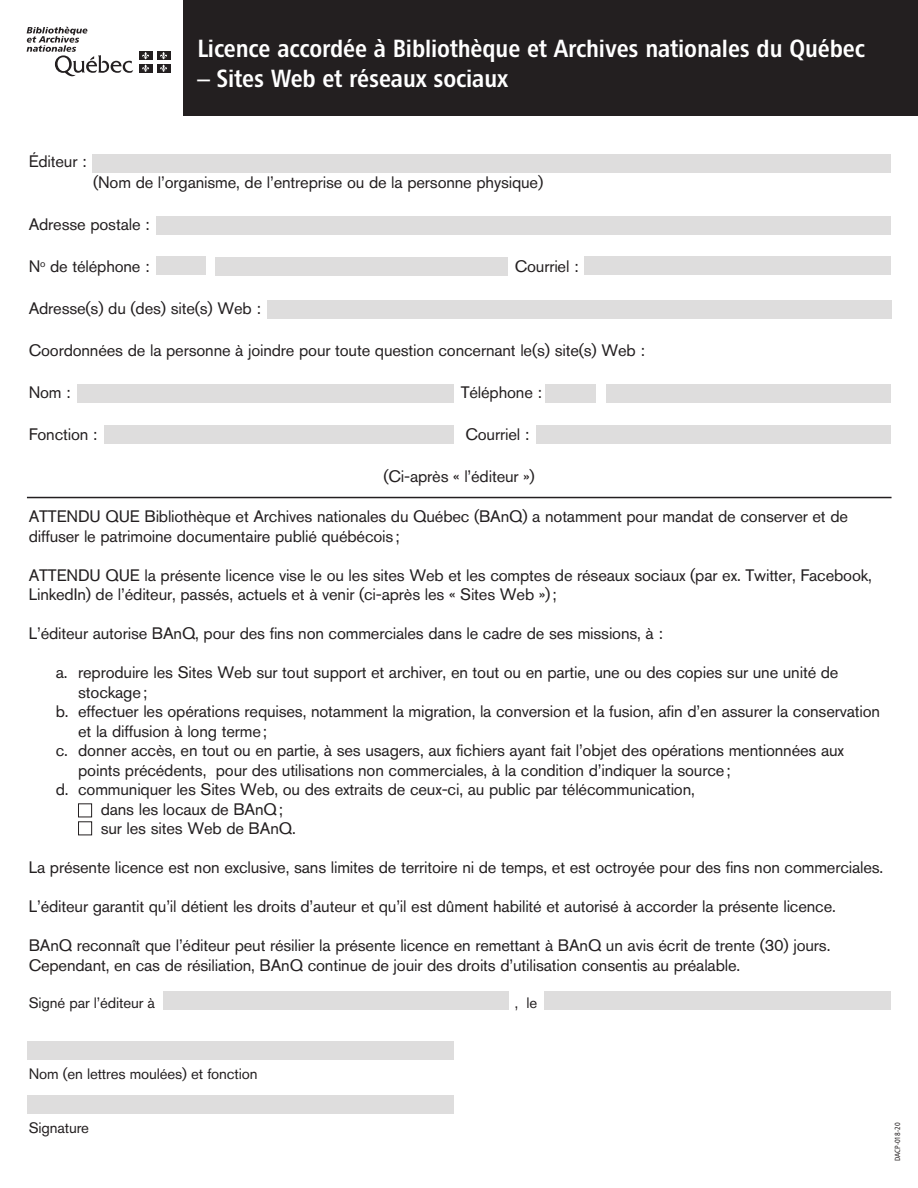
<style>
.page{position:relative;width:918px;height:1188px;background:#fff}
.page>*{position:absolute;margin:0;border:0;box-sizing:border-box;transform-origin:0 0}
.t1{font:24.9px "Chaloult Cond Demi Gras";letter-spacing:-.005em;color:#fff}
.t2{font:16.5px/19.5px "Akzidenz Grotesk Pro";letter-spacing:-.01em;color:#231f20}
.t3{font:15px "Akzidenz Grotesk Pro";letter-spacing:-.01em;color:#231f20}
.t4{font:7.5px "Chaloult Cond";color:#231f20}
</style>
<div class="page">
<div style="left:183px;top:0;width:735px;height:116px;background:#231f20"></div>
<div style="left:93px;top:154px;width:798px;height:19px;background:#dedddd"></div>
<div style="left:156px;top:216px;width:735px;height:19px;background:#dedddd"></div>
<div style="left:216px;top:257px;width:292px;height:19px;background:#dedddd"></div>
<div style="left:267px;top:300px;width:624px;height:19px;background:#dedddd"></div>
<div style="left:77px;top:384px;width:376px;height:19px;background:#dedddd"></div>
<div style="left:585px;top:256px;width:306px;height:19px;background:#dedddd"></div>
<hr style="left:27px;top:497px;width:865px;height:1px;background:#231f20">
<div style="left:606px;top:384px;width:285px;height:19px;background:#dedddd"></div>
<div style="left:104px;top:425px;width:349px;height:19px;background:#dedddd"></div>
<div style="left:536px;top:425px;width:355px;height:19px;background:#dedddd"></div>
<div style="left:78px;top:804px;width:14px;height:13px;border:1px solid #231f20"></div>
<div style="left:78px;top:822px;width:14px;height:13px;border:1px solid #231f20"></div>
<div style="left:163px;top:991px;width:346px;height:19px;background:#dedddd"></div>
<div style="left:545px;top:991px;width:346px;height:19px;background:#dedddd"></div>
<div style="left:27px;top:1041px;width:427px;height:19px;background:#dedddd"></div>
<div style="left:27px;top:1095px;width:426px;height:19px;background:#dedddd"></div>
<div style="left:156px;top:256px;width:50px;height:19px;background:#dedddd"></div>
<div style="left:545px;top:384px;width:50px;height:19px;background:#dedddd"></div>
<svg style="left:27px;top:27px;width:106px;height:49px"></svg>
<div style="left:139px;top:51px;width:14px;height:9px;background:#231f20"></div>
<div style="left:157px;top:51px;width:14px;height:9px;background:#231f20"></div>
<div style="left:139px;top:64px;width:14px;height:8px;background:#231f20"></div>
<svg style="left:142px;top:52px;width:7px;height:20px"></svg>
<div style="left:157px;top:64px;width:14px;height:8px;background:#231f20"></div>
<svg style="left:160px;top:52px;width:7px;height:20px"></svg>
<p class="t1" style="left:197px;top:40px;width:669px">Licence accordée à Bibliothèque et Archives nationales du Québec</p>
<p class="t1" style="left:197px;top:70px;width:312px">– Sites Web et réseaux sociaux</p>
<p class="t2" style="left:29px;top:153px;width:59px">Éditeur :</p>
<p class="t2" style="left:93px;top:174px;width:452px">(Nom de l’organisme, de l’entreprise ou de la personne physique)</p>
<p class="t2" style="left:29px;top:216px;width:122px">Adresse postale :</p>
<p class="t2" style="left:29px;top:258px;width:122px">N<sup>o</sup> de téléphone :</p>
<p class="t2" style="left:515px;top:258px;width:65px">Courriel :</p>
<p class="t2" style="left:29px;top:300px;width:234px">Adresse(s) du (des) site(s) Web :</p>
<p class="t2" style="left:29px;top:342px;width:618px">Coordonnées de la personne à joindre pour toute question concernant le(s) site(s) Web :</p>
<p class="t2" style="left:29px;top:384px;width:44px">Nom :</p>
<p class="t2" style="left:461px;top:384px;width:83px">Téléphone :</p>
<p class="t2" style="left:29px;top:426px;width:70px">Fonction :</p>
<p class="t2" style="left:465px;top:426px;width:65px">Courriel :</p>
<p class="t2" style="left:383px;top:468px;width:153px">(Ci-après « l’éditeur »)</p>
<p class="t2" style="left:29px;top:508px;width:821px">ATTENDU QUE Bibliothèque et Archives nationales du Québec (BAnQ) a notamment pour mandat de conserver et de diffuser le patrimoine documentaire publié québécois ;</p>
<p class="t2" style="left:29px;top:567px;width:845px">ATTENDU QUE la présente licence vise le ou les sites Web et les comptes de réseaux sociaux (par ex. Twitter, Facebook,<br>LinkedIn) de l’éditeur, passés, actuels et à venir (ci-après les « Sites Web ») ;</p>
<p class="t2" style="left:29px;top:625px;width:636px">L’éditeur autorise BAnQ, pour des fins non commerciales dans le cadre de ses missions, à :</p>
<p class="t2" style="left:78px;top:664px;width:762px;text-indent:-23px">a. reproduire les Sites Web sur tout support et archiver, en tout ou en partie, une ou des copies sur une unité de stockage ;</p>
<p class="t2" style="left:78px;top:703px;width:804px;text-indent:-23px">b. effectuer les opérations requises, notamment la migration, la conversion et la fusion, afin d’en assurer la conservation et la diffusion à long terme ;</p>
<p class="t2" style="left:78px;top:742px;width:767px;text-indent:-23px">c. donner accès, en tout ou en partie, à ses usagers, aux fichiers ayant fait l’objet des opérations mentionnées aux points précédents, pour des utilisations non commerciales, à la condition d’indiquer la source ;</p>
<p class="t2" style="left:56px;top:781px;width:641px">d. communiquer les Sites Web, ou des extraits de ceux-ci, au public par télécommunication,</p>
<p class="t2" style="left:101px;top:801px;width:184px">dans les locaux de BAnQ ;</p>
<p class="t2" style="left:101px;top:820px;width:197px">sur les sites Web de BAnQ.</p>
<p class="t2" style="left:29px;top:859px;width:856px">La présente licence est non exclusive, sans limites de territoire ni de temps, et est octroyée pour des fins non commerciales.</p>
<p class="t2" style="left:29px;top:898px;width:809px">L’éditeur garantit qu’il détient les droits d’auteur et qu’il est dûment habilité et autorisé à accorder la présente licence.</p>
<p class="t2" style="left:29px;top:937px;width:803px">BAnQ reconnaît que l’éditeur peut résilier la présente licence en remettant à BAnQ un avis écrit de trente (30) jours.<br>Cependant, en cas de résiliation, BAnQ continue de jouir des droits d’utilisation consentis au préalable.</p>
<p class="t3" style="left:29px;top:997px;width:128px">Signé par l’éditeur à</p>
<p class="t3" style="left:515px;top:997px;width:24px">, le</p>
<p class="t3" style="left:29px;top:1068px;width:230px">Nom (en lettres moulées) et fonction</p>
<p class="t3" style="left:29px;top:1122px;width:62px">Signature</p>
<p class="t4" style="left:895px;top:1161px;width:40px;rotate:-90deg">DACP-018-20</p>
</div>
